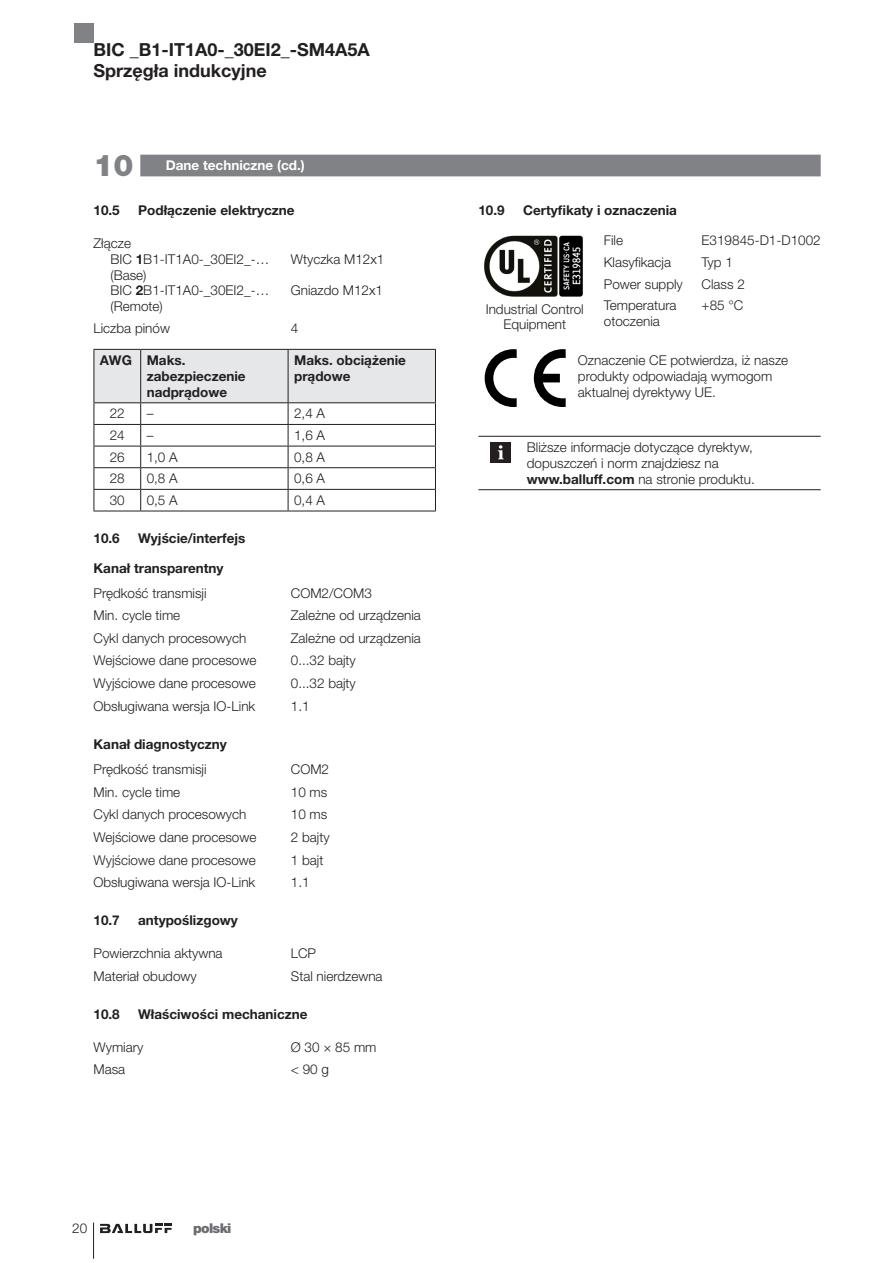
<style>
.page{position:relative;width:893px;height:1263px;background:#fff}
.page>*{position:absolute;margin:0;border:0;box-sizing:border-box;transform-origin:0 0}
.Überschrift_1_Fortse{font:900 30px "Helvetica Neue LT Pro";color:#808285}
.t1{font:700 18px/20.2px "Helvetica Neue LT Pro";color:#231f20}
.Tabelle_Text{font:300 13.5px/15.9px "Helvetica Neue LT Pro";color:#231f20}
.Tabelle_Überschrift{font:700 13.5px/15.9px "Helvetica Neue LT Pro";color:#231f20}
.Text_Hv45_9pt{font:300 13.5px/15.9px "Helvetica Neue LT Pro";color:#231f20}
.Tabelle_Text_einger{font:300 13.5px/15.9px "Helvetica Neue LT Pro";color:#231f20}
.Tabelle_Text_zentri{font:300 13.5px/15.9px "Helvetica Neue LT Pro";color:#231f20;text-align:center}
.Subline_Hv75_9pt_ne{font:700 13.5px "Helvetica Neue LT Pro";color:#231f20}
.Überschrift_1_Fortse-2{font:700 13.5px "Helvetica Neue LT Pro";color:#fff}
.t2{font:900 13.5px "Helvetica Neue LT Pro";letter-spacing:-.05em;color:#6c6d70}
.s1{font-weight:700}
</style>
<div class="page">
<div style="left:74px;top:23px;width:20px;height:20px;background:#808285"></div>
<hr style="left:93px;top:1222px;width:1px;height:37px;background:#231f20">
<svg style="left:100px;top:1224px;width:72px;height:9px"></svg>
<div style="left:140px;top:155px;width:681px;height:21px;background:#808285"></div>
<svg style="left:94px;top:349px;width:342px;height:162px"></svg>
<hr style="left:94px;top:511px;width:47px;height:1px;background:#231f20">
<hr style="left:141px;top:511px;width:147px;height:1px;background:#231f20">
<hr style="left:288px;top:511px;width:148px;height:1px;background:#231f20">
<img style="left:484px;top:235px;width:99px;height:62px">
<svg style="left:534px;top:349px;width:32px;height:58px"></svg>
<svg style="left:485px;top:349px;width:32px;height:58px"></svg>
<hr style="left:478px;top:436px;width:43px;height:1px;background:#231f20">
<hr style="left:521px;top:436px;width:300px;height:1px;background:#231f20">
<hr style="left:478px;top:489px;width:43px;height:1px;background:#231f20">
<hr style="left:521px;top:489px;width:300px;height:1px;background:#231f20">
<div style="left:490px;top:443px;width:20px;height:20px;background:#231f20"></div>
<svg style="left:498px;top:445px;width:6px;height:14px"></svg>
<h2 class="t1" style="left:94px;top:39px;width:278px">BIC _B1-IT1A0-_30EI2_-SM4A5A<br>Sprzęgła indukcyjne</h2>
<p class="Überschrift_1_Fortse" style="left:94px;top:147px;width:42px">10</p>
<p class="Überschrift_1_Fortse-2" style="left:166px;top:157px;width:141px">Dane techniczne (cd.)</p>
<p class="Tabelle_Überschrift" style="left:94px;top:202px;width:28px">10.5</p>
<p class="Tabelle_Überschrift" style="left:138px;top:202px;width:158px">Podłączenie elektryczne</p>
<p class="Tabelle_Text" style="left:94px;top:235px;width:39px">Złącze</p>
<p class="Tabelle_Text_einger" style="left:111px;top:251px;width:160px">BIC <span class="s1">1</span>B1-IT1A0-_30EI2_-… (Base)</p>
<p class="Tabelle_Text" style="left:291px;top:251px;width:95px">Wtyczka M12x1</p>
<p class="Tabelle_Text_einger" style="left:111px;top:282px;width:160px">BIC <span class="s1">2</span>B1-IT1A0-_30EI2_-… (Remote)</p>
<p class="Tabelle_Text" style="left:291px;top:282px;width:94px">Gniazdo M12x1</p>
<p class="Tabelle_Text" style="left:94px;top:320px;width:78px">Liczba pinów</p>
<p class="Tabelle_Text" style="left:291px;top:320px;width:9px">4</p>
<p class="Tabelle_Überschrift" style="left:100px;top:352px;width:33px">AWG</p>
<p class="Tabelle_Überschrift" style="left:147px;top:352px;width:100px">Maks. zabezpieczenie nadprądowe</p>
<p class="Tabelle_Überschrift" style="left:294px;top:352px;width:113px">Maks. obciążenie prądowe</p>
<p class="Tabelle_Text_zentri" style="left:110px;top:405px;width:17px">22</p>
<p class="Text_Hv45_9pt" style="left:147px;top:405px;width:8px">–</p>
<p class="Text_Hv45_9pt" style="left:294px;top:405px;width:33px">2,4 A</p>
<p class="Tabelle_Text_zentri" style="left:110px;top:427px;width:17px">24</p>
<p class="Text_Hv45_9pt" style="left:147px;top:427px;width:8px">–</p>
<p class="Text_Hv45_9pt" style="left:294px;top:427px;width:33px">1,6 A</p>
<p class="Tabelle_Text_zentri" style="left:110px;top:449px;width:17px">26</p>
<p class="Text_Hv45_9pt" style="left:147px;top:449px;width:33px">1,0 A</p>
<p class="Text_Hv45_9pt" style="left:294px;top:449px;width:33px">0,8 A</p>
<p class="Tabelle_Text_zentri" style="left:110px;top:470px;width:17px">28</p>
<p class="Text_Hv45_9pt" style="left:147px;top:470px;width:33px">0,8 A</p>
<p class="Text_Hv45_9pt" style="left:294px;top:470px;width:33px">0,6 A</p>
<p class="Tabelle_Text_zentri" style="left:110px;top:492px;width:17px">30</p>
<p class="Text_Hv45_9pt" style="left:147px;top:492px;width:33px">0,5 A</p>
<p class="Text_Hv45_9pt" style="left:294px;top:492px;width:33px">0,4 A</p>
<p class="Tabelle_Überschrift" style="left:94px;top:529px;width:28px">10.6</p>
<p class="Tabelle_Überschrift" style="left:138px;top:529px;width:109px">Wyjście/interfejs</p>
<p class="Subline_Hv75_9pt_ne" style="left:94px;top:560px;width:132px">Kanał transparentny</p>
<p class="Tabelle_Text" style="left:94px;top:584px;width:115px">Prędkość transmisji</p>
<p class="Tabelle_Text" style="left:291px;top:584px;width:83px">COM2/COM3</p>
<p class="Tabelle_Text" style="left:94px;top:607px;width:88px">Min. cycle time</p>
<p class="Tabelle_Text" style="left:291px;top:607px;width:132px">Zależne od urządzenia</p>
<p class="Tabelle_Text" style="left:94px;top:630px;width:154px">Cykl danych procesowych</p>
<p class="Tabelle_Text" style="left:291px;top:630px;width:132px">Zależne od urządzenia</p>
<p class="Tabelle_Text" style="left:94px;top:652px;width:164px">Wejściowe dane procesowe</p>
<p class="Tabelle_Text" style="left:291px;top:652px;width:67px">0...32 bajty</p>
<p class="Tabelle_Text" style="left:94px;top:675px;width:164px">Wyjściowe dane procesowe</p>
<p class="Tabelle_Text" style="left:291px;top:675px;width:67px">0...32 bajty</p>
<p class="Tabelle_Text" style="left:94px;top:698px;width:163px">Obsługiwana wersja IO-Link</p>
<p class="Tabelle_Text" style="left:291px;top:698px;width:20px">1.1</p>
<p class="Subline_Hv75_9pt_ne" style="left:94px;top:736px;width:135px">Kanał diagnostyczny</p>
<p class="Tabelle_Text" style="left:94px;top:761px;width:115px">Prędkość transmisji</p>
<p class="Tabelle_Text" style="left:291px;top:761px;width:40px">COM2</p>
<p class="Tabelle_Text" style="left:94px;top:784px;width:88px">Min. cycle time</p>
<p class="Tabelle_Text" style="left:291px;top:784px;width:38px">10 ms</p>
<p class="Tabelle_Text" style="left:94px;top:806px;width:154px">Cykl danych procesowych</p>
<p class="Tabelle_Text" style="left:291px;top:806px;width:38px">10 ms</p>
<p class="Tabelle_Text" style="left:94px;top:829px;width:164px">Wejściowe dane procesowe</p>
<p class="Tabelle_Text" style="left:291px;top:829px;width:40px">2 bajty</p>
<p class="Tabelle_Text" style="left:94px;top:851px;width:164px">Wyjściowe dane procesowe</p>
<p class="Tabelle_Text" style="left:291px;top:851px;width:34px">1 bajt</p>
<p class="Tabelle_Text" style="left:94px;top:874px;width:163px">Obsługiwana wersja IO-Link</p>
<p class="Tabelle_Text" style="left:291px;top:874px;width:20px">1.1</p>
<p class="Tabelle_Überschrift" style="left:94px;top:912px;width:28px">10.7</p>
<p class="Tabelle_Überschrift" style="left:138px;top:912px;width:101px">antypoślizgowy</p>
<p class="Tabelle_Text" style="left:94px;top:945px;width:131px">Powierzchnia aktywna</p>
<p class="Tabelle_Text" style="left:291px;top:945px;width:27px">LCP</p>
<p class="Tabelle_Text" style="left:94px;top:968px;width:105px">Materiał obudowy</p>
<p class="Tabelle_Text" style="left:291px;top:968px;width:93px">Stal nierdzewna</p>
<p class="Tabelle_Überschrift" style="left:94px;top:1006px;width:28px">10.8</p>
<p class="Tabelle_Überschrift" style="left:138px;top:1006px;width:171px">Właściwości mechaniczne</p>
<p class="Tabelle_Text" style="left:94px;top:1039px;width:51px">Wymiary</p>
<p class="Tabelle_Text" style="left:291px;top:1039px;width:87px">Ø 30 × 85 mm</p>
<p class="Tabelle_Text" style="left:94px;top:1061px;width:33px">Masa</p>
<p class="Tabelle_Text" style="left:291px;top:1061px;width:40px">&lt; 90 g</p>
<p class="Tabelle_Überschrift" style="left:478px;top:202px;width:28px">10.9</p>
<p class="Tabelle_Überschrift" style="left:523px;top:202px;width:156px">Certyfikaty i oznaczenia</p>
<p class="Text_Hv45_9pt" style="left:604px;top:232px;width:21px">File</p>
<p class="Text_Hv45_9pt" style="left:702px;top:232px;width:121px">E319845-D1-D1002</p>
<p class="Text_Hv45_9pt" style="left:604px;top:254px;width:69px">Klasyfikacja</p>
<p class="Text_Hv45_9pt" style="left:702px;top:254px;width:33px">Typ 1</p>
<p class="Text_Hv45_9pt" style="left:604px;top:275px;width:81px">Power supply</p>
<p class="Text_Hv45_9pt" style="left:702px;top:275px;width:45px">Class 2</p>
<p class="Text_Hv45_9pt" style="left:604px;top:297px;width:74px">Temperatura otoczenia</p>
<p class="Text_Hv45_9pt" style="left:702px;top:297px;width:43px">+85 °C</p>
<p class="Tabelle_Text" style="left:578px;top:352px;width:212px">Oznaczenie CE potwierdza, iż nasze produkty odpowiadają wymogom aktualnej dyrektywy UE.</p>
<p class="Tabelle_Text_zentri" style="left:486px;top:300px;width:100px">Industrial Control<br>Equipment</p>
<p class="Tabelle_Text" style="left:527px;top:439px;width:229px">Bliższe informacje dotyczące dyrektyw, dopuszczeń i norm znajdziesz na <span class="s1">www.balluff.com</span> na stronie produktu.</p>
<p class="Tabelle_Text" style="left:72px;top:1220px;width:17px">20</p>
<p class="t2" style="left:193px;top:1220px;width:40px">polski</p>
</div>
